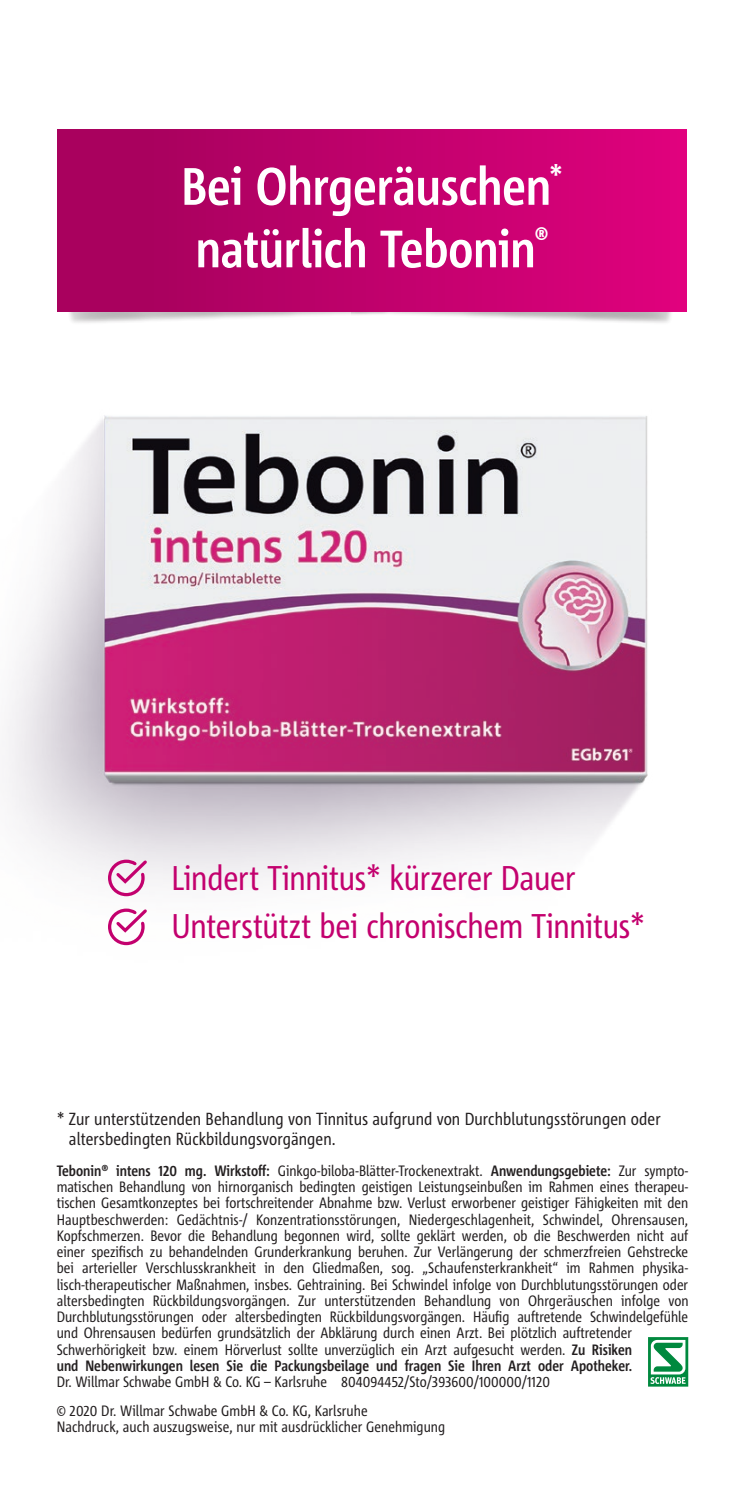
<style>
.page{position:relative;width:745px;height:1489px;background:#fff}
.page>*{position:absolute;margin:0;border:0;box-sizing:border-box;transform-origin:0 0}
.t1{font:700 52.5px/62.5px "Corpid C1 Cd";letter-spacing:-.005em;color:#fff}
.t2{font:34.25px/47.8px "Corpid C1 Cd";letter-spacing:-.01em;color:#c3016e}
.t3{font:17.5px/20px "Corpid C1 Cd";letter-spacing:.005em;color:#231f20}
.t4{font:15px/16.2px "Corpid C1 Cd";color:#231f20}
.s1{font-weight:700}
</style>
<div class="page">
<svg style="left:648px;top:1337px;width:39px;height:49px"></svg>
<img style="left:6px;top:415px;width:642px;height:469px">
<svg style="left:67px;top:311px;width:604px;height:12px"></svg>
<div style="left:58px;top:129px;width:628px;height:182px;background:linear-gradient(to right,#a2015a,#de017d)"></div>
<svg style="left:106px;top:857px;width:44px;height:40px"></svg>
<svg style="left:108px;top:908px;width:39px;height:38px"></svg>
<h1 class="t1" style="left:181px;top:154px;width:383px">Bei Ohrgeräuschen<sup>* </sup>natürlich Tebonin<sup>®</sup></h1>
<h2 class="t2" style="left:171px;top:853px;width:475px">Lindert Tinnitus* kürzerer Dauer<br>Unterstützt bei chronischem Tinnitus*</h2>
<p class="t3" style="left:69px;top:1108px;width:592px;text-indent:-12px">* Zur unterstützenden Behandlung von Tinnitus aufgrund von Durchblutungsstörungen oder altersbedingten Rückbildungsvorgängen.</p>
<p class="t4" style="left:57px;top:1161px;width:633px"><span class="s1">Tebonin® intens 120 mg. Wirkstoff:</span> Ginkgo-biloba-Blätter-Trockenextrakt. <span class="s1">Anwendungsgebiete:</span> Zur sympto&shy;matischen Behandlung von hirnorganisch bedingten geistigen Leistungseinbußen im Rahmen eines therapeu&shy;tischen Gesamtkonzeptes bei fortschreitender Abnahme bzw. Verlust erworbener geistiger Fähigkeiten mit den Hauptbeschwerden: Gedächtnis-/ Konzentrationsstörungen, Niedergeschlagenheit, Schwindel, Ohrensausen, Kopfschmerzen. Bevor die Behandlung begonnen wird, sollte geklärt werden, ob die Beschwerden nicht auf einer spezifisch zu behandelnden Grunderkrankung beruhen. Zur Verlängerung der schmerzfreien Gehstrecke bei arterieller Verschlusskrankheit in den Gliedmaßen, sog. „Schaufensterkrankheit“ im Rahmen physika&shy;lisch-therapeutischer Maßnahmen, insbes. Gehtraining. Bei Schwindel infolge von Durchblutungsstörungen oder altersbedingten Rückbildungsvorgängen. Zur unterstützenden Behandlung von Ohrgeräuschen infolge von Durchblutungsstörungen oder altersbedingten Rückbildungsvorgängen. Häufig auftretende Schwindelgefühle und Ohrensausen bedürfen grundsätzlich der Abklärung durch einen Arzt. Bei plötzlich auftretender Schwerhörigkeit bzw. einem Hörverlust sollte unverzüglich ein Arzt aufgesucht werden. <span class="s1">Zu Risiken<br>und Nebenwirkungen lesen Sie die Packungsbeilage und fragen Sie Ihren Arzt oder Apotheker.</span></p>
<p class="t4" style="left:57px;top:1372px;width:494px">Dr. Willmar Schwabe GmbH &amp; Co. KG – Karlsruhe 804094452/Sto/393600/100000/1120</p>
<p class="t4" style="left:57px;top:1402px;width:390px">© 2020 Dr. Willmar Schwabe GmbH &amp; Co. KG, Karlsruhe<br>Nachdruck, auch auszugsweise, nur mit ausdrücklicher Genehmigung</p>
</div>
